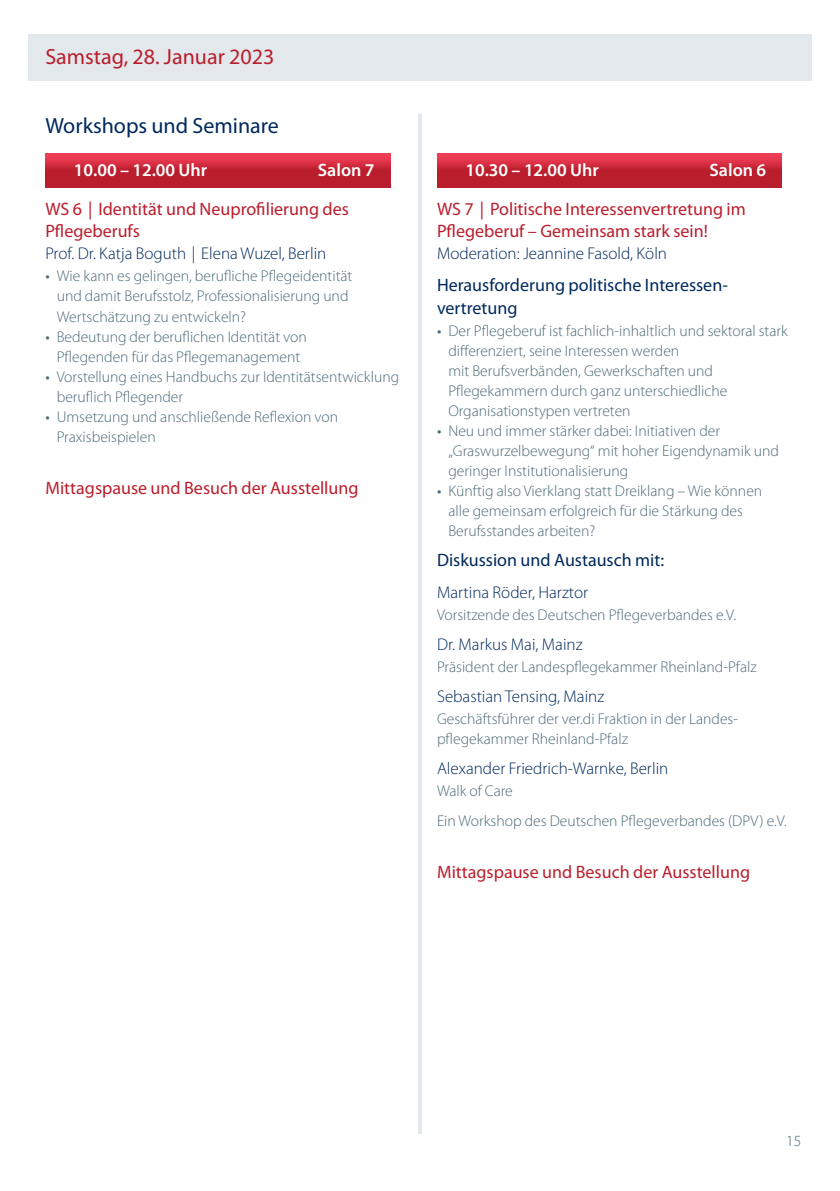
<style>
.page{position:relative;width:840px;height:1191px;background:#fff}
.page>*{position:absolute;margin:0;border:0;box-sizing:border-box;transform-origin:0 0}
.t1{font:22px "Myriad Pro";color:#ba1e2c}
.t2{font:22px "Myriad Pro";color:#00295c}
.t3{font:18px/22px "Myriad Pro";color:#ba1e2c}
.t4{font:18px/22px "Myriad Pro";color:#00295c}
.t5{font:600 18px "Myriad Pro";color:#fff}
.t6{font:300 17px "Myriad Pro";color:#00295c}
.t7{font:300 15.6px/20px "Myriad Pro";color:#4d6a78}
.s1{font-weight:400}
</style>
<div class="page">
<hr style="left:418px;top:113px;width:4px;height:1020px;background:#e2e8eb">
<div style="left:28px;top:34px;width:783px;height:45px;background:#e2e8eb"></div>
<div style="left:28px;top:35px;width:783px;height:45px;background:#e2e8eb"></div>
<svg style="left:45px;top:153px;width:345px;height:34px;background:#cb2739"></svg>
<svg style="left:437px;top:153px;width:344px;height:34px;background:#cb2739"></svg>
<h1 class="t1" style="left:45px;top:45px;width:230px">Samstag, 28. Januar 2023</h1>
<h1 class="t2" style="left:45px;top:114px;width:235px">Workshops und Seminare</h1>
<p class="t5" style="left:74px;top:160px;width:135px">10.00 – 12.00 Uhr</p>
<p class="t5" style="left:317px;top:160px;width:58px">Salon 7</p>
<p class="t3" style="left:45px;top:199px;width:305px">WS 6 | Identität und Neuprofilierung des<br>Pflegeberufs</p>
<p class="t6" style="left:45px;top:244px;width:282px">Prof. Dr. Katja Boguth | Elena Wuzel, Berlin</p>
<p class="t7" style="left:57px;top:266px;width:297px;text-indent:-11px"><span class="s1">•</span> Wie kann es gelingen, berufliche Pflegeidentität und damit Berufsstolz, Professionalisierung und<br>Wertschätzung zu entwickeln?</p>
<p class="t7" style="left:45px;top:326px;width:263px;text-align:center"><span class="s1">•</span> Bedeutung der beruflichen Identität von<br>Pflegenden für das Pflegemanagement</p>
<p class="t7" style="left:57px;top:366px;width:344px;text-indent:-11px"><span class="s1">•</span> Vorstellung eines Handbuchs zur Identitätsentwicklung beruflich Pflegender</p>
<p class="t7" style="left:57px;top:406px;width:283px;text-indent:-11px"><span class="s1">•</span> Umsetzung und anschließende Reflexion von<br>Praxisbeispielen</p>
<p class="t3" style="left:45px;top:477px;width:314px">Mittagspause und Besuch der Ausstellung</p>
<p class="t5" style="left:465px;top:160px;width:135px">10.30 – 12.00 Uhr</p>
<p class="t5" style="left:709px;top:160px;width:58px">Salon 6</p>
<p class="t3" style="left:437px;top:199px;width:310px">WS 7 | Politische Interessenvertretung im<br>Pflegeberuf – Gemeinsam stark sein!</p>
<p class="t6" style="left:437px;top:244px;width:231px">Moderation: Jeannine Fasold, Köln</p>
<p class="t4" style="left:437px;top:275px;width:291px">Herausforderung politische Interessen&shy;vertretung</p>
<p class="t7" style="left:448px;top:320px;width:341px;text-indent:-11px"><span class="s1">•</span> Der Pflegeberuf ist fachlich-inhaltlich und sektoral stark differenziert, seine Interessen werden<br>mit Berufsverbänden, Gewerkschaften und Pflegekammern durch ganz unterschiedliche Organisationstypen vertreten</p>
<p class="t7" style="left:448px;top:420px;width:332px;text-indent:-11px"><span class="s1">•</span> Neu und immer stärker dabei: Initiativen der „Graswurzelbewegung“ mit hoher Eigendynamik und geringer Institutionalisierung</p>
<p class="t7" style="left:448px;top:480px;width:315px;text-indent:-11px"><span class="s1">•</span> Künftig also Vierklang statt Dreiklang – Wie können alle gemeinsam erfolgreich für die Stärkung des<br>Berufsstandes arbeiten?</p>
<p class="t4" style="left:437px;top:549px;width:228px">Diskussion und Austausch mit:</p>
<p class="t6" style="left:437px;top:582px;width:152px">Martina Röder, Harztor</p>
<p class="t7" style="left:437px;top:604px;width:300px">Vorsitzende des Deutschen Pflegeverbandes e.V.</p>
<p class="t6" style="left:437px;top:634px;width:147px">Dr. Markus Mai, Mainz</p>
<p class="t7" style="left:437px;top:656px;width:321px">Präsident der Landespflegekammer Rheinland-Pfalz</p>
<p class="t6" style="left:437px;top:686px;width:168px">Sebastian Tensing, Mainz</p>
<p class="t7" style="left:437px;top:708px;width:301px">Geschäftsführer der ver.di Fraktion in der Landes&shy;pflegekammer Rheinland-Pfalz</p>
<p class="t6" style="left:437px;top:758px;width:233px">Alexander Friedrich-Warnke, Berlin</p>
<p class="t7" style="left:437px;top:775px;width:351px;line-height:30px">Walk of Care<br>Ein Workshop des Deutschen Pflegeverbandes (DPV) e.V.</p>
<p class="t3" style="left:437px;top:861px;width:314px">Mittagspause und Besuch der Ausstellung</p>
<p class="t7" style="left:785px;top:1130px;width:17px">15</p>
</div>
